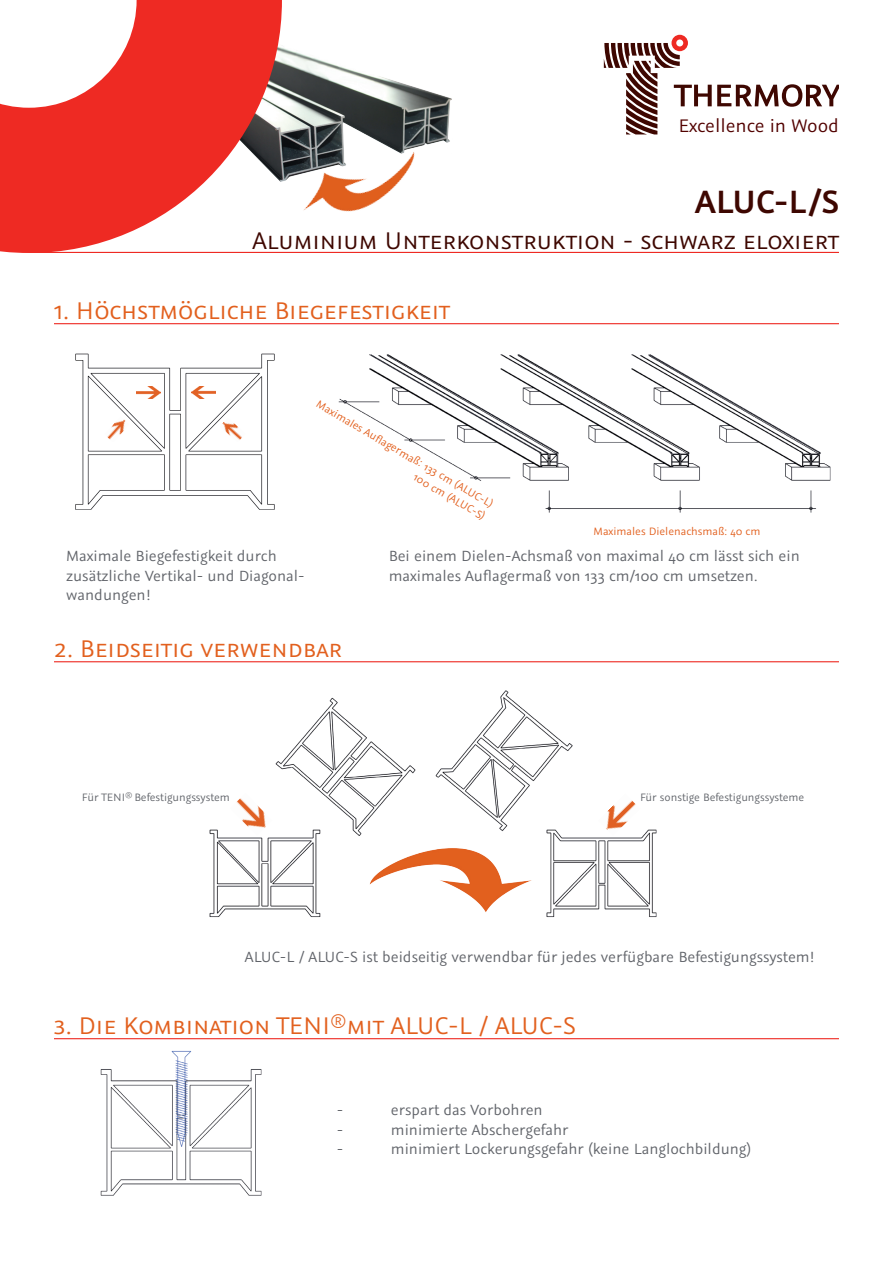
<style>
.page{position:relative;width:893px;height:1263px;background:#fff}
.page>*{position:absolute;margin:0;border:0;box-sizing:border-box;transform-origin:0 0}
.t1{font:600 36px "Graublau Sans";color:#3e0701}
.t2{font:27px "Graublau Sans";color:#e2601e}
.t3{font:27px "Graublau Sans";color:#3e0701}
.t4{font:20.4px "Graublau Sans";color:#520200}
.t5{font:16.5px/19.8px "Graublau Sans";color:#61646a}
.t6{font:12px/14.5px "Graublau Sans";color:#e2601e;text-align:right}
.t7{font:12px "Graublau Sans";color:#61646a}
</style>
<div class="page">
<img style="left:282px;top:48px;width:170px;height:134px">
<hr style="left:30px;top:252px;width:809px;height:1px;background:#ee2a23">
<svg style="left:0;top:0;width:282px;height:253px;fill:#ee2a23"></svg>
<svg style="left:604px;top:35px;width:235px;height:99px"></svg>
<hr style="left:54px;top:323px;width:785px;height:1px;background:#ee2a23">
<img style="left:75px;top:353px;width:200px;height:157px">
<img style="left:136px;top:387px;width:25px;height:12px">
<img style="left:191px;top:387px;width:25px;height:12px">
<img style="left:338px;top:354px;width:493px;height:159px">
<hr style="left:54px;top:661px;width:785px;height:1px;background:#ee2a23">
<img style="left:209px;top:690px;width:448px;height:227px">
<img style="left:365px;top:831px;width:174px;height:85px">
<img style="left:598px;top:793px;width:42px;height:43px">
<img style="left:230px;top:793px;width:42px;height:43px">
<img style="left:220px;top:417px;width:26px;height:25px">
<img style="left:104px;top:416px;width:25px;height:26px">
<img style="left:295px;top:150px;width:129px;height:62px">
<hr style="left:54px;top:1038px;width:785px;height:1px;background:#ee2a23">
<img style="left:100px;top:1050px;width:162px;height:146px">
<p class="t4" style="left:678px;top:114px;width:162px">Excellence in Wood</p>
<h1 class="t1" style="left:695px;top:180px;width:145px">ALUC-L/S</h1>
<h2 class="t3" style="left:253px;top:225px;width:588px">Aluminium Unterkonstruktion - schwarz eloxiert</h2>
<h2 class="t2" style="left:54px;top:295px;width:398px">1. Höchstmögliche Biegefestigkeit</h2>
<p class="t5" style="left:66px;top:546px;width:240px">Maximale Biegefestigkeit durch zusätzliche Vertikal- und Diagonal&shy;wandungen!</p>
<p class="t6" style="left:321px;top:397px;width:204px;rotate:30deg">Maximales Auflagermaß: 133 cm (ALUC-L)<br>100 cm (ALUC-S)</p>
<p class="t5" style="left:389px;top:546px;width:413px">Bei einem Dielen-Achsmaß von maximal 40 cm lässt sich ein maximales Auflagermaß von 133 cm/100 cm umsetzen.</p>
<p class="t6" style="left:594px;top:524px;width:168px">Maximales Dielenachsmaß: 40 cm</p>
<h2 class="t2" style="left:54px;top:633px;width:290px">2. Beidseitig verwendbar</h2>
<p class="t7" style="left:82px;top:790px;width:149px">Für TENI<sup>®</sup> Befestigungssystem</p>
<p class="t7" style="left:640px;top:790px;width:166px">Für sonstige Befestigungssysteme</p>
<p class="t5" style="left:245px;top:947px;width:571px">ALUC-L / ALUC-S ist beidseitig verwendbar für jedes verfügbare Befestigungssystem!</p>
<h2 class="t2" style="left:54px;top:1010px;width:523px">3. Die Kombination TENI<sup>®</sup>mit ALUC-L / ALUC-S</h2>
<p class="t5" style="left:337px;top:1100px;width:8px">-</p>
<p class="t5" style="left:391px;top:1100px;width:153px">erspart das Vorbohren</p>
<p class="t5" style="left:337px;top:1119px;width:8px">-</p>
<p class="t5" style="left:391px;top:1119px;width:179px">minimierte Abschergefahr</p>
<p class="t5" style="left:337px;top:1139px;width:8px">-</p>
<p class="t5" style="left:391px;top:1139px;width:362px">minimiert Lockerungsgefahr (keine Langlochbildung)</p>
</div>
